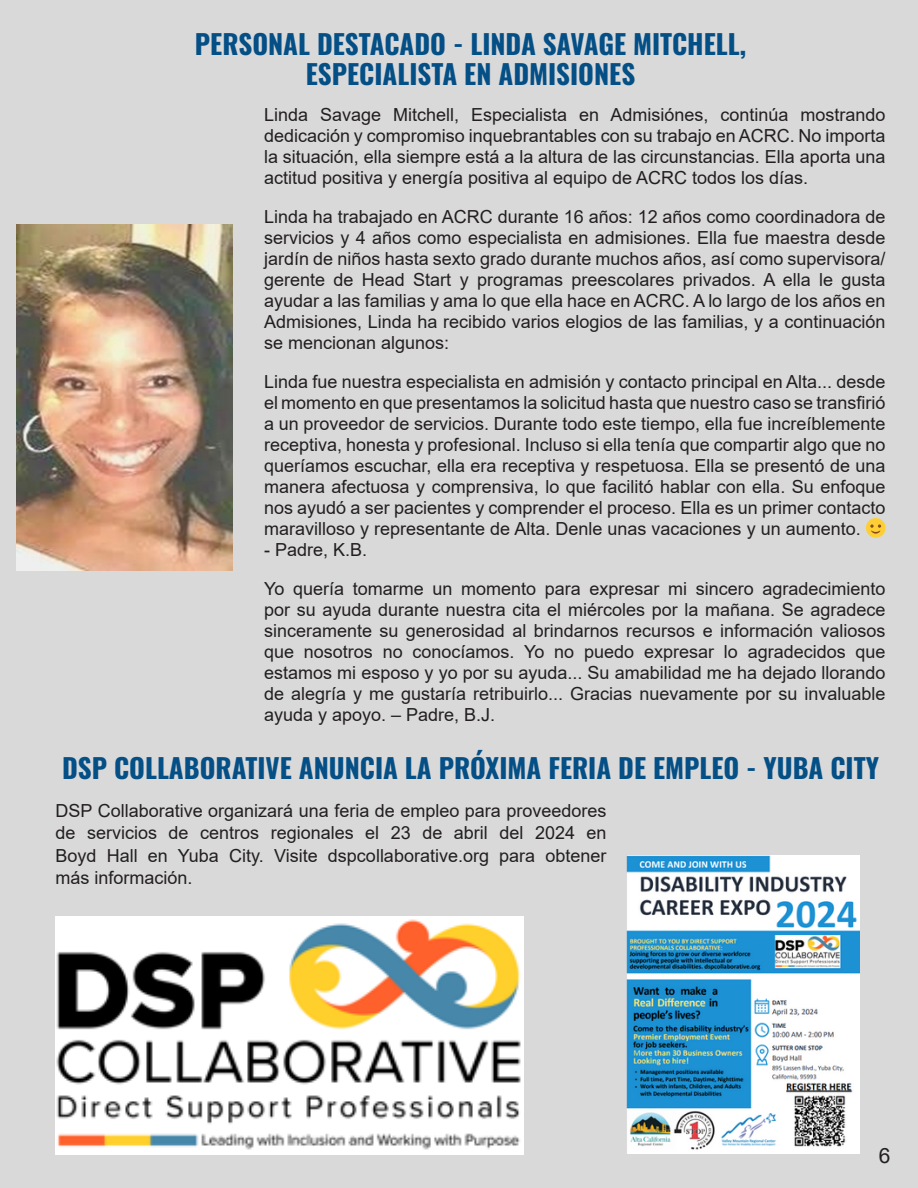
<style>
.page{position:relative;width:918px;height:1188px;background:#d9d9d9}
.page>*{position:absolute;margin:0;border:0;box-sizing:border-box;transform-origin:0 0}
.t1{font:700 27px/30px "Oswald";color:#044f86;text-align:center}
.t2{font:21px "Arial";color:#231f20}
.t3{font:18px/21px "Arial";color:#231f20;text-align:justify}
</style>
<div class="page">
<img style="left:17px;top:225px;width:216px;height:345px">
<img style="left:56px;top:916px;width:468px;height:239px">
<img style="left:627px;top:856px;width:233px;height:298px">
<div style="left:866px;top:518px;width:20px;height:20px;background:#fecf35;border-radius:50%"></div>
<svg style="left:870px;top:524px;width:11px;height:10px"></svg>
<p class="t1" style="left:195px;top:26px;width:553px">PERSONAL DESTACADO - LINDA SAVAGE MITCHELL,<br>ESPECIALISTA EN ADMISIONES</p>
<p class="t3" style="left:264px;top:104px;width:623px">Linda Savage Mitchell, Especialista en Admisiónes, continúa mostrando dedicación y compromiso inquebrantables con su trabajo en ACRC. No importa la situación, ella siempre está a la altura de las circunstancias. Ella aporta una actitud positiva y energía positiva al equipo de ACRC todos los días.</p>
<p class="t3" style="left:264px;top:206px;width:623px">Linda ha trabajado en ACRC durante 16 años: 12 años como coordinadora de servicios y 4 años como especialista en admisiones. Ella fue maestra desde jardín de niños hasta sexto grado durante muchos años, así como supervisora/ gerente de Head Start y programas preescolares privados. A ella le gusta ayudar a las familias y ama lo que ella hace en ACRC. A lo largo de los años en Admisiones, Linda ha recibido varios elogios de las familias, y a continuación se mencionan algunos:</p>
<p class="t3" style="left:264px;top:371px;width:623px">Linda fue nuestra especialista en admisión y contacto principal en Alta... desde el momento en que presentamos la solicitud hasta que nuestro caso se transfirió a un proveedor de servicios. Durante todo este tiempo, ella fue increíblemente receptiva, honesta y profesional. Incluso si ella tenía que compartir algo que no queríamos escuchar, ella era receptiva y respetuosa. Ella se presentó de una manera afectuosa y comprensiva, lo que facilitó hablar con ella. Su enfoque nos ayudó a ser pacientes y comprender el proceso. Ella es un primer contacto maravilloso y representante de Alta. Denle unas vacaciones y un aumento.</p>
<p class="t3" style="left:264px;top:539px;width:105px">- Padre, K.B.</p>
<p class="t3" style="left:264px;top:578px;width:623px">Yo quería tomarme un momento para expresar mi sincero agradecimiento por su ayuda durante nuestra cita el miércoles por la mañana. Se agradece sinceramente su generosidad al brindarnos recursos e información valiosos que nosotros no conocíamos. Yo no puedo expresar lo agradecidos que estamos mi esposo y yo por su ayuda... Su amabilidad me ha dejado llorando de alegría y me gustaría retribuirlo... Gracias nuevamente por su invaluable ayuda y apoyo. – Padre, B.J.</p>
<p class="t1" style="left:62px;top:751px;width:819px">DSP COLLABORATIVE ANUNCIA LA PRÓXIMA FERIA DE EMPLEO - YUBA CITY</p>
<p class="t3" style="left:56px;top:799px;width:553px;line-height:22.5px">DSP Collaborative organizará una feria de empleo para proveedores de servicios de centros regionales el 23 de abril del 2024 en Boyd Hall en Yuba City. Visite dspcollaborative.org para obtener más información.</p>
<p class="t2" style="left:879px;top:1141px;width:13px">6</p>
</div>
